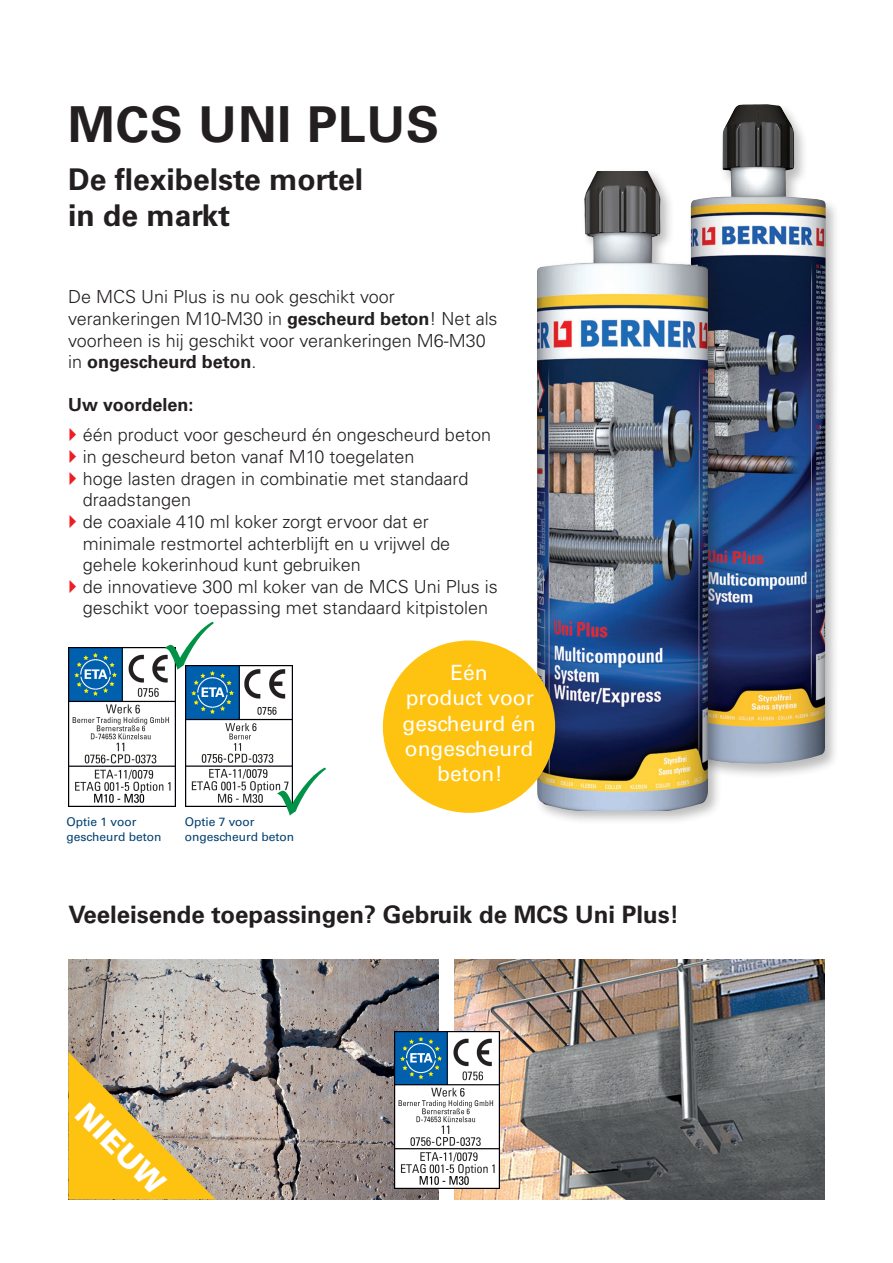
<style>
.page{position:relative;width:893px;height:1263px;background:#fff}
.page>*{position:absolute;margin:0;border:0;box-sizing:border-box;transform-origin:0 0}
.t1{font:700 49.5px "Univers LT";letter-spacing:.02em;color:#231f20}
.t2{font:700 30px/36px "Univers LT";color:#231f20}
.t3{font:900 30px "Univers LT";color:#fff}
.t4{font:700 24px "Univers LT";color:#231f20}
.t5{font:21px/25.2px "Univers LT";color:#fff;text-align:center}
.t6{font:300 18px/21.6px "Univers LT";color:#231f20}
.t7{font:700 18px "Univers LT";color:#231f20}
.t8{font:12px/14.4px "Univers LT";color:#004071}
.s1{font-weight:700}
</style>
<div class="page">
<img style="left:69px;top:959px;width:369px;height:240px">
<img style="left:455px;top:959px;width:370px;height:240px">
<div style="left:687px;top:102px;width:153px;height:677px;background:#231f20;opacity:.3"></div>
<img style="left:690px;top:104px;width:136px;height:659px">
<div style="left:535px;top:168px;width:187px;height:657px;background:#231f20;opacity:.3"></div>
<img style="left:538px;top:171px;width:169px;height:639px">
<div style="left:383px;top:640px;width:172px;height:173px;background:#fec210;border-radius:50%"></div>
<img style="left:394px;top:1032px;width:106px;height:157px">
<svg style="left:68px;top:1052px;width:148px;height:147px;background:#d4b257"></svg>
<img style="left:68px;top:648px;width:107px;height:159px">
<img style="left:186px;top:666px;width:107px;height:141px">
<svg style="left:165px;top:622px;width:49px;height:48px"></svg>
<svg style="left:277px;top:767px;width:49px;height:49px"></svg>
<h1 class="t1" style="left:68px;top:96px;width:373px">MCS UNI PLUS</h1>
<h2 class="t2" style="left:68px;top:162px;width:296px">De flexibelste mortel in de markt</h2>
<p class="t6" style="left:68px;top:286px;width:431px">De MCS Uni Plus is nu ook geschikt voor verankeringen M10-M30 in <span class="s1">gescheurd beton</span>! Net als voorheen is hij geschikt voor verankeringen M6-M30 in <span class="s1">ongescheurd beton</span>.</p>
<p class="t7" style="left:68px;top:395px;width:127px">Uw voordelen:</p>
<p class="t6" style="left:83px;top:424px;width:416px">één product voor gescheurd én ongescheurd beton in gescheurd beton vanaf M10 toegelaten<br>hoge lasten dragen in combinatie met standaard draadstangen<br>de coaxiale 410 ml koker zorgt ervoor dat er minimale restmortel achterblijft en u vrijwel de gehele kokerinhoud kunt gebruiken<br>de innovatieve 300 ml koker van de MCS Uni Plus is geschikt voor toepassing met standaard kitpistolen</p>
<p class="t8" style="left:67px;top:815px;width:96px">Optie 1 voor gescheurd beton</p>
<p class="t8" style="left:185px;top:815px;width:111px">Optie 7 voor ongescheurd beton</p>
<p class="t5" style="left:402px;top:660px;width:135px">Eén<br>product voor gescheurd én ongescheurd beton!</p>
<h3 class="t4" style="left:69px;top:901px;width:612px">Veeleisende toepassingen? Gebruik de MCS Uni Plus!</h3>
<h2 class="t3" style="left:94px;top:1095px;width:114px;rotate:45deg">NIEUW</h2>
</div>
